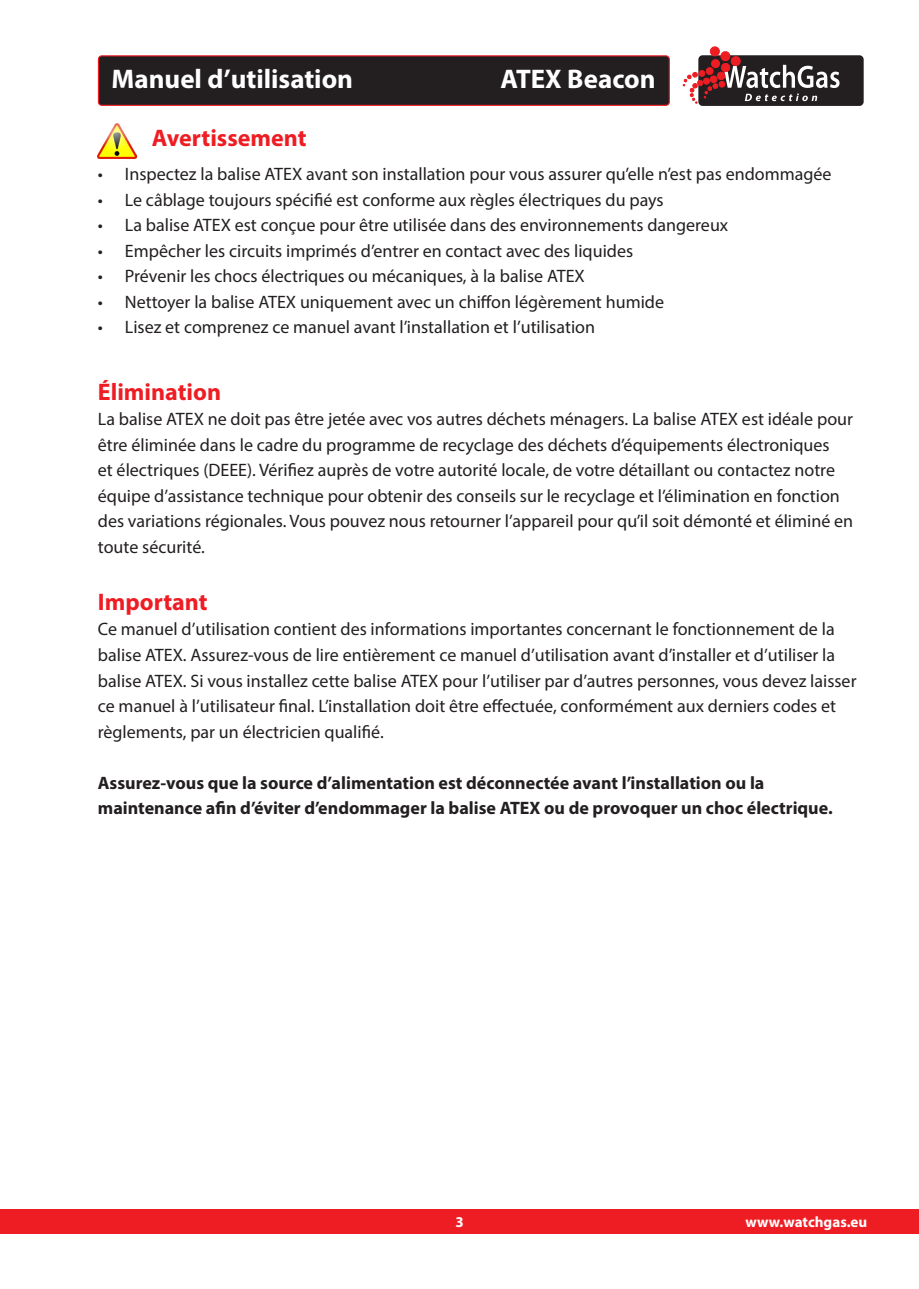
<style>
.page{position:relative;width:919px;height:1289px;background:#fff}
.page>*{position:absolute;margin:0;border:0;box-sizing:border-box;transform-origin:0 0}
.t1{font:700 27px "Myriad Pro";color:#fff}
.t2{font:700 24px "Myriad Pro";color:#ee1d23}
.t3{font:18px/25.5px "Myriad Pro";color:#231f20}
.t4{font:700 18px/25.5px "Myriad Pro";color:#231f20}
.t5{font:700 15px "Myriad Pro";color:#fff}
</style>
<div class="page">
<div style="left:0;top:1209px;width:918px;height:25px;background:#ee1d23"></div>
<div style="left:98px;top:56px;width:571px;height:49px;background:#231f20;border-radius:3px"></div>
<div style="left:98px;top:55px;width:571px;height:51px;border:1px solid #ee1d23;border-radius:3px"></div>
<svg style="left:683px;top:46px;width:180px;height:60px"></svg>
<img style="left:98px;top:124px;width:39px;height:34px">
<h1 class="t1" style="left:111px;top:61px;width:243px">Manuel d’utilisation</h1>
<h1 class="t1" style="left:500px;top:61px;width:156px">ATEX Beacon</h1>
<p class="t2" style="left:152px;top:122px;width:156px">Avertissement</p>
<p class="t3" style="left:98px;top:161px;width:735px">• Inspectez la balise ATEX avant son installation pour vous assurer qu’elle n’est pas endommagée</p>
<p class="t3" style="left:98px;top:186px;width:567px">• Le câblage toujours spécifié est conforme aux règles électriques du pays</p>
<p class="t3" style="left:98px;top:212px;width:632px">• La balise ATEX est conçue pour être utilisée dans des environnements dangereux</p>
<p class="t3" style="left:98px;top:237px;width:537px">• Empêcher les circuits imprimés d’entrer en contact avec des liquides</p>
<p class="t3" style="left:98px;top:263px;width:488px">• Prévenir les chocs électriques ou mécaniques, à la balise ATEX</p>
<p class="t3" style="left:98px;top:288px;width:567px">• Nettoyer la balise ATEX uniquement avec un chiffon légèrement humide</p>
<p class="t3" style="left:98px;top:314px;width:498px">• Lisez et comprenez ce manuel avant l’installation et l’utilisation</p>
<p class="t2" style="left:98px;top:376px;width:125px">Élimination</p>
<p class="t3" style="left:98px;top:406px;width:756px">La balise ATEX ne doit pas être jetée avec vos autres déchets ménagers. La balise ATEX est idéale pour être éliminée dans le cadre du programme de recyclage des déchets d’équipements électroniques<br>et électriques (DEEE). Vérifiez auprès de votre autorité locale, de votre détaillant ou contactez notre équipe d’assistance technique pour obtenir des conseils sur le recyclage et l’élimination en fonction des variations régionales. Vous pouvez nous retourner l’appareil pour qu’il soit démonté et éliminé en toute sécurité.</p>
<p class="t2" style="left:98px;top:586px;width:111px">Important</p>
<p class="t3" style="left:98px;top:616px;width:760px">Ce manuel d’utilisation contient des informations importantes concernant le fonctionnement de la balise ATEX. Assurez-vous de lire entièrement ce manuel d’utilisation avant d’installer et d’utiliser la balise ATEX. Si vous installez cette balise ATEX pour l’utiliser par d’autres personnes, vous devez laisser ce manuel à l’utilisateur final. L’installation doit être effectuée, conformément aux derniers codes et règlements, par un électricien qualifié.</p>
<p class="t4" style="left:98px;top:769px;width:736px">Assurez-vous que la source d’alimentation est déconnectée avant l’installation ou la maintenance afin d’éviter d’endommager la balise ATEX ou de provoquer un choc électrique.</p>
<p class="t5" style="left:455px;top:1211px;width:10px">3</p>
<p class="t5" style="left:745px;top:1211px;width:123px">www.watchgas.eu</p>
</div>
